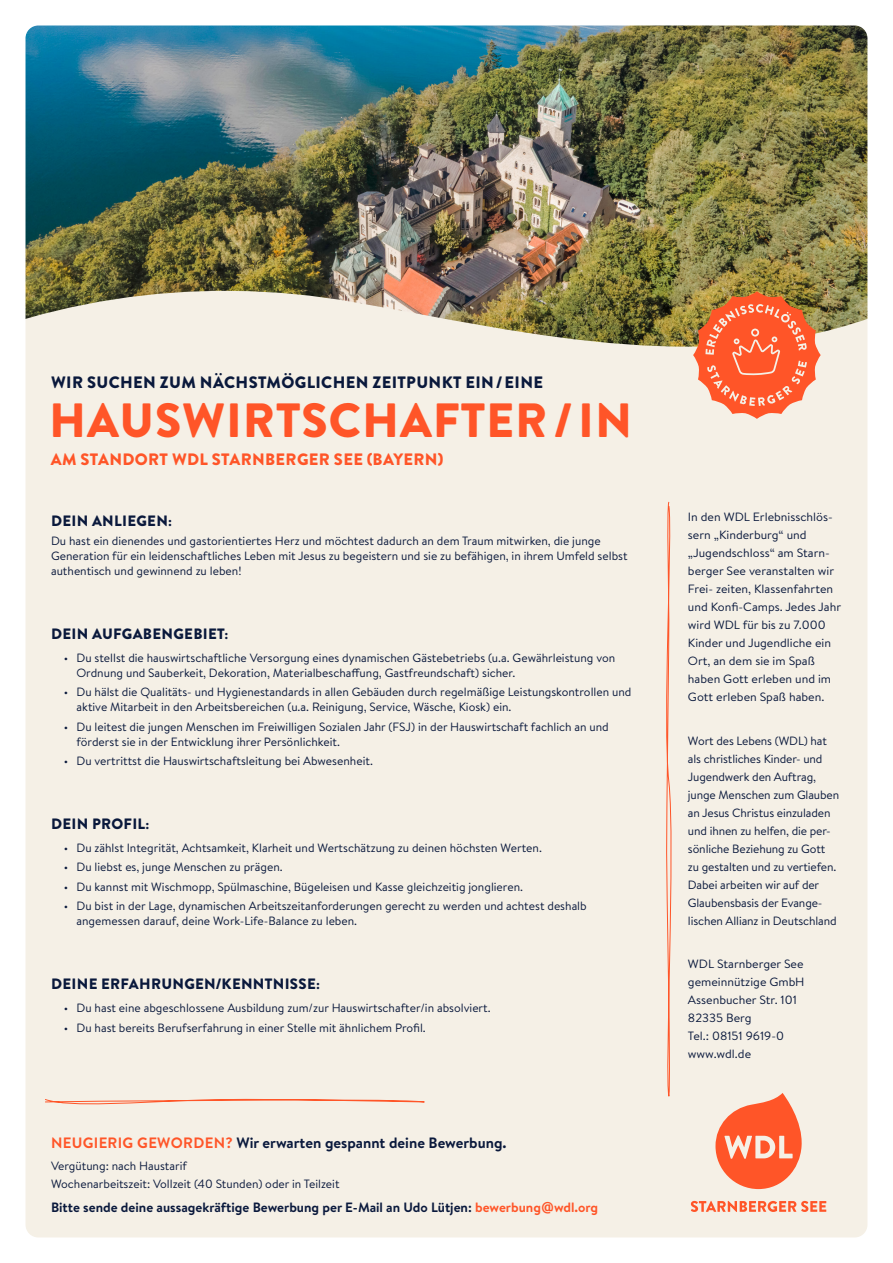
<style>
.page{position:relative;width:893px;height:1263px;background:#fff}
.page>*{position:absolute;margin:0;border:0;box-sizing:border-box;transform-origin:0 0}
.t1{font:900 48px "Brandon Grotesque";letter-spacing:.02em;color:#ff5528}
.t2{font:900 16.5px "Brandon Grotesque";letter-spacing:.02em;color:#0a193c}
.t3{font:900 16.5px "Brandon Grotesque";letter-spacing:.02em;color:#ff5528}
.Pa2{font:900 15px "Brandon Grotesque";letter-spacing:.02em;color:#0a193c}
.t4{font:700 15px "Brandon Text";color:#0a193c}
.t5{font:700 13.5px "Brandon Text";color:#0a193c}
.t6{font:12px/18px "Brandon Text";color:#0a193c}
.s1{color:#ff5528}
.s2{font-family:"Verdana";color:#ff5528}
</style>
<div class="page">
<img style="left:25px;top:25px;width:843px;height:1213px">
<p class="t2" style="left:51px;top:370px;width:493px">WIR SUCHEN ZUM NÄCHSTMÖGLICHEN ZEITPUNKT EIN/EINE</p>
<p class="t1" style="left:49px;top:386px;width:584px">HAUSWIRTSCHAFTER/IN</p>
<p class="t3" style="left:51px;top:448px;width:394px">AM STANDORT WDL STARNBERGER SEE (BAYERN)</p>
<p class="Pa2" style="left:51px;top:510px;width:122px">DEIN ANLIEGEN:</p>
<p class="t6" style="left:51px;top:533px;width:578px;line-height:15px">Du hast ein dienendes und gastorientiertes Herz und möchtest dadurch an dem Traum mitwirken, die junge<br>Generation für ein leidenschaftliches Leben mit Jesus zu begeistern und sie zu befähigen, in ihrem Umfeld selbst authentisch und gewinnend zu leben!</p>
<p class="Pa2" style="left:51px;top:623px;width:179px">DEIN AUFGABENGEBIET:</p>
<p class="t6" style="left:77px;top:650px;width:540px;line-height:15px;text-indent:-13px">• Du stellst die hauswirtschaftliche Versorgung eines dynamischen Gästebetriebs (u.a. Gewährleistung von<br>Ordnung und Sauberkeit, Dekoration, Materialbeschaffung, Gastfreundschaft) sicher.</p>
<p class="t6" style="left:77px;top:684px;width:556px;line-height:15px;text-indent:-13px">• Du hälst die Qualitäts- und Hygienestandards in allen Gebäuden durch regelmäßige Leistungskontrollen und aktive Mitarbeit in den Arbeitsbereichen (u.a. Reinigung, Service, Wäsche, Kiosk) ein.</p>
<p class="t6" style="left:77px;top:719px;width:534px;line-height:15px;text-indent:-13px">• Du leitest die jungen Menschen im Freiwilligen Sozialen Jahr (FSJ) in der Hauswirtschaft fachlich an und förderst sie in der Entwicklung ihrer Persönlichkeit.</p>
<p class="t6" style="left:64px;top:751px;width:311px">• Du vertrittst die Hauswirtschaftsleitung bei Abwesenheit.</p>
<p class="Pa2" style="left:51px;top:813px;width:100px">DEIN PROFIL:</p>
<p class="t6" style="left:64px;top:839px;width:480px">• Du zählst Integrität, Achtsamkeit, Klarheit und Wertschätzung zu deinen höchsten Werten.</p>
<p class="t6" style="left:64px;top:858px;width:220px">• Du liebst es, junge Menschen zu prägen.</p>
<p class="t6" style="left:64px;top:877px;width:461px">• Du kannst mit Wischmopp, Spülmaschine, Bügeleisen und Kasse gleichzeitig jonglieren.</p>
<p class="t6" style="left:77px;top:898px;width:512px;line-height:15px;text-indent:-13px">• Du bist in der Lage, dynamischen Arbeitszeitanforderungen gerecht zu werden und achtest deshalb angemessen darauf, deine Work-Life-Balance zu leben.</p>
<p class="Pa2" style="left:51px;top:973px;width:270px">DEINE ERFAHRUNGEN/KENNTNISSE:</p>
<p class="t6" style="left:64px;top:999px;width:428px">• Du hast eine abgeschlossene Ausbildung zum/zur Hauswirtschafter/in absolviert.</p>
<p class="t6" style="left:64px;top:1018px;width:364px">• Du hast bereits Berufserfahrung in einer Stelle mit ähnlichem Profil.</p>
<p class="t4" style="left:51px;top:1132px;width:457px"><span class="s1">NEUGIERIG GEWORDEN?</span> Wir erwarten gespannt deine Bewerbung.</p>
<p class="t6" style="left:51px;top:1157px;width:138px">Vergütung: nach Haustarif</p>
<p class="t6" style="left:51px;top:1175px;width:290px">Wochenarbeitszeit: Vollzeit (40 Stunden) oder in Teilzeit</p>
<p class="t5" style="left:51px;top:1198px;width:549px">Bitte sende deine aussagekräftige Bewerbung per E-Mail an Udo Lütjen: <span class="s1">bewerbung</span><span class="s2">@</span><span class="s1">wdl.org</span></p>
<p class="t6" style="left:688px;top:508px;width:155px">In den WDL Erlebnisschlös&shy;sern „Kinderburg“ und „Jugendschloss“ am Starn&shy;berger See veranstalten wir<br>Frei- zeiten, Klassenfahrten und Konfi-Camps. Jedes Jahr wird WDL für bis zu 7.000<br>Kinder und Jugendliche ein<br>Ort, an dem sie im Spaß haben Gott erleben und im<br>Gott erleben Spaß haben.</p>
<p class="t6" style="left:688px;top:731px;width:153px">Wort des Lebens (WDL) hat als christliches Kinder- und<br>Jugendwerk den Auftrag, junge Menschen zum Glauben an Jesus Christus einzuladen und ihnen zu helfen, die per&shy;sönliche Beziehung zu Gott zu gestalten und zu vertiefen.<br>Dabei arbeiten wir auf der<br>Glaubensbasis der Evange&shy;lischen Allianz in Deutschland</p>
<p class="t6" style="left:688px;top:955px;width:118px">WDL Starnberger See gemeinnützige GmbH<br>Assenbucher Str. 101<br>82335 Berg<br>Tel.: 08151 9619-0 www.wdl.de</p>
</div>
